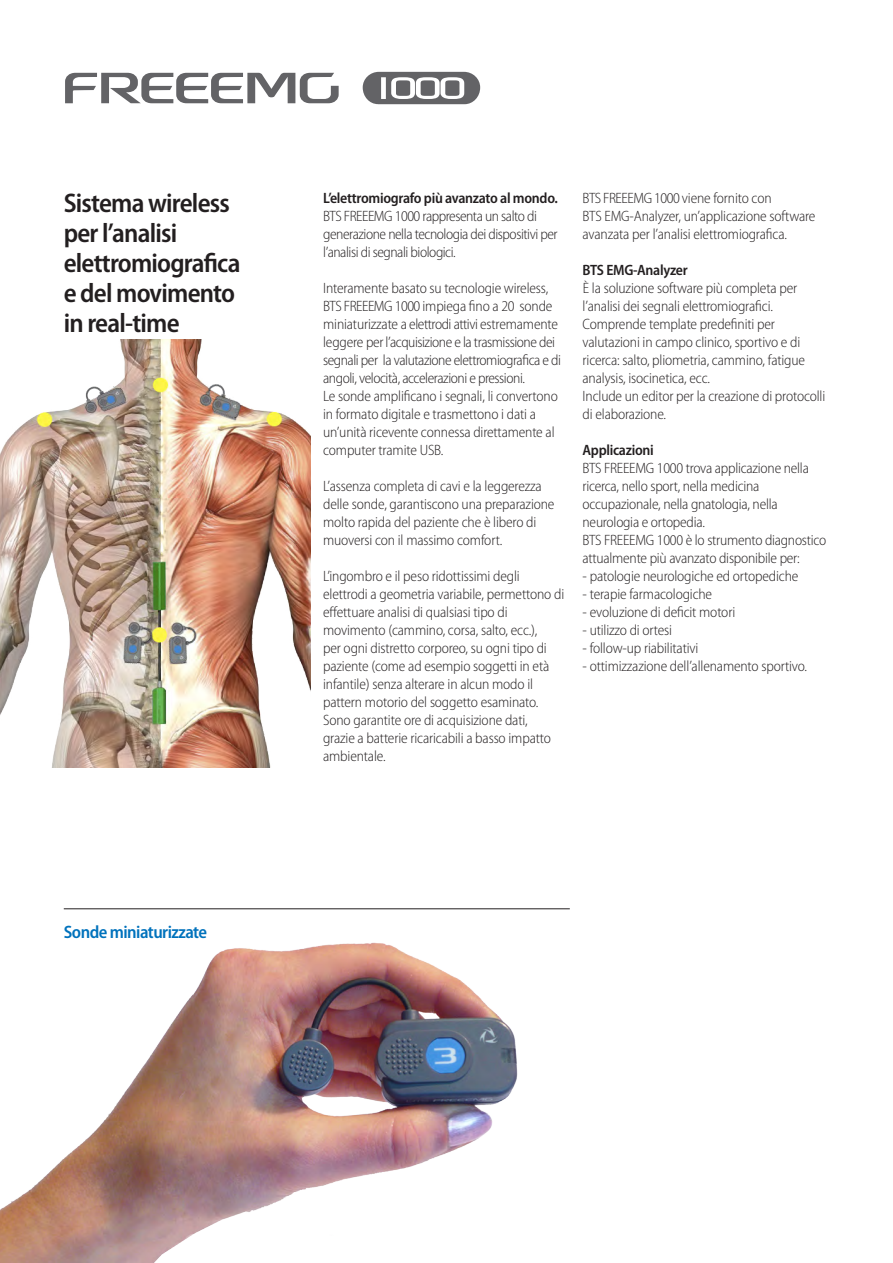
<style>
.page{position:relative;width:893px;height:1263px;background:#fff}
.page>*{position:absolute;margin:0;border:0;box-sizing:border-box;transform-origin:0 0}
.t1{font:600 semi-condensed 27px/30px "Myriad Pro";letter-spacing:-.03em;color:#231f20}
.t2{font:600 semi-condensed 18px "Myriad Pro";letter-spacing:-.03em;color:#0072bc}
.t3{font:300 semi-condensed 15px/18px "Myriad Pro";letter-spacing:-.01em;color:#231f20}
.t4{font:300 semi-condensed 15px/18px "Myriad Pro";letter-spacing:-.03em;color:#231f20}
.t5{font:600 semi-condensed 15px "Myriad Pro";letter-spacing:-.02em;color:#231f20}
.s1{font-weight:600}
</style>
<div class="page">
<img style="left:0;top:339px;width:310px;height:428px">
<hr style="left:64px;top:908px;width:506px;height:1px;background:#231f20">
<img style="left:0;top:942px;width:518px;height:321px">
<svg style="left:65px;top:73px;width:274px;height:30px"></svg>
<svg style="left:363px;top:72px;width:117px;height:32px"></svg>
<p class="t1" style="left:64px;top:188px;width:178px">Sistema wireless per l’analisi elettromiografica</p>
<p class="t1" style="left:64px;top:278px;width:173px">e del movimento</p>
<p class="t1" style="left:64px;top:308px;width:117px">in real-time</p>
<p class="t2" style="left:64px;top:922px;width:145px">Sonde miniaturizzate</p>
<p class="t4" style="left:323px;top:189px;width:236px"><span class="s1">L’elettromiografo più avanzato al mondo.<br></span>BTS FREEEMG 1000 rappresenta un salto di generazione nella tecnologia dei dispositivi per l’analisi di segnali biologici.</p>
<p class="t4" style="left:323px;top:279px;width:239px">Interamente basato su tecnologie wireless, BTS FREEEMG 1000 impiega fino a 20 sonde miniaturizzate a elettrodi attivi estremamente leggere per l’acquisizione e la trasmissione dei segnali per la valutazione elettromiografica e di angoli, velocità, accelerazioni e pressioni.</p>
<p class="t3" style="left:323px;top:387px;width:236px">Le sonde amplificano i segnali, li convertono in formato digitale e trasmettono i dati a un’unità ricevente connessa direttamente al computer tramite USB.</p>
<p class="t3" style="left:323px;top:477px;width:233px">L’assenza completa di cavi e la leggerezza delle sonde, garantiscono una preparazione molto rapida del paziente che è libero di muoversi con il massimo comfort.</p>
<p class="t3" style="left:323px;top:567px;width:198px">L’ingombro e il peso ridottissimi degli</p>
<p class="t3" style="left:323px;top:585px;width:243px">elettrodi a geometria variabile, permettono di effettuare analisi di qualsiasi tipo di</p>
<p class="t3" style="left:323px;top:621px;width:228px">movimento (cammino, corsa, salto, ecc.), per ogni distretto corporeo, su ogni tipo di paziente (come ad esempio soggetti in età</p>
<p class="t3" style="left:323px;top:675px;width:211px">infantile) senza alterare in alcun modo il</p>
<p class="t3" style="left:323px;top:693px;width:229px">pattern motorio del soggetto esaminato.<br>Sono garantite ore di acquisizione dati, grazie a batterie ricaricabili a basso impatto ambientale.</p>
<p class="t3" style="left:583px;top:189px;width:191px">BTS FREEEMG 1000 viene fornito con</p>
<p class="t3" style="left:583px;top:207px;width:234px">BTS EMG-Analyzer, un’applicazione software avanzata per l’analisi elettromiografica.</p>
<p class="t5" style="left:583px;top:262px;width:107px">BTS EMG-Analyzer</p>
<p class="t3" style="left:583px;top:279px;width:216px">È la soluzione software più completa per</p>
<p class="t3" style="left:583px;top:297px;width:192px">l’analisi dei segnali elettromiografici.</p>
<p class="t3" style="left:583px;top:315px;width:194px">Comprende template predefiniti per</p>
<p class="t3" style="left:583px;top:333px;width:224px">valutazioni in campo clinico, sportivo e di ricerca: salto, pliometria, cammino, fatigue analysis, isocinetica, ecc.</p>
<p class="t3" style="left:583px;top:387px;width:244px">Include un editor per la creazione di protocolli di elaborazione.</p>
<p class="t5" style="left:583px;top:442px;width:73px">Applicazioni</p>
<p class="t3" style="left:583px;top:459px;width:228px">BTS FREEEMG 1000 trova applicazione nella ricerca, nello sport, nella medicina</p>
<p class="t3" style="left:583px;top:495px;width:197px">occupazionale, nella gnatologia, nella</p>
<p class="t3" style="left:583px;top:513px;width:124px">neurologia e ortopedia.</p>
<p class="t3" style="left:583px;top:531px;width:245px">BTS FREEEMG 1000 è lo strumento diagnostico attualmente più avanzato disponibile per:</p>
<p class="t3" style="left:583px;top:567px;width:217px">- patologie neurologiche ed ortopediche</p>
<p class="t3" style="left:583px;top:585px;width:131px">- terapie farmacologiche</p>
<p class="t3" style="left:583px;top:603px;width:154px">- evoluzione di deficit motori</p>
<p class="t3" style="left:583px;top:621px;width:91px">- utilizzo di ortesi</p>
<p class="t3" style="left:583px;top:639px;width:117px">- follow-up riabilitativi</p>
<p class="t3" style="left:583px;top:657px;width:226px">- ottimizzazione dell’allenamento sportivo.</p>
</div>
